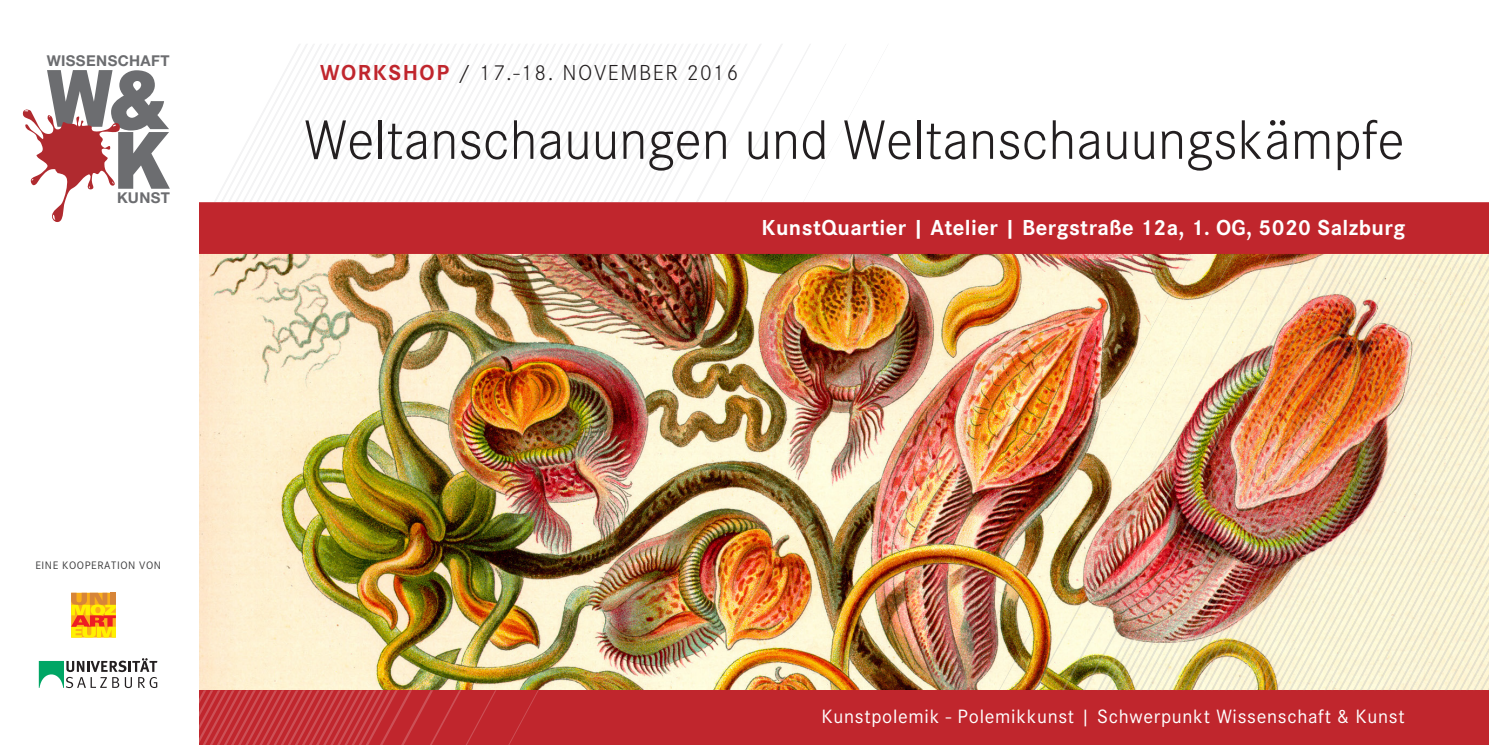
<style>
.page{position:relative;width:1489px;height:745px;background:#fff}
.page>*{position:absolute;margin:0;border:0;box-sizing:border-box;transform-origin:0 0}
.t1{font:900 79px/62px "Arial";color:#6c6d70;text-align:right;scale:.83 1}
.t2{font:300 57.5px "Corporate S";color:#231f20}
.t3{font:700 22.5px "Corporate S";letter-spacing:.02em;color:#fff}
.t4{font:300 22.5px "Corporate S";letter-spacing:.07em;color:#231f20}
.t5{font:20px "Corporate S";letter-spacing:.035em;color:#fff}
.t6{font:700 15px "Helvetica Neue LT Std";letter-spacing:.03em;color:#6c6d70}
.t7{font:11.25px "Corporate S";letter-spacing:.05em;color:#3e3e3f}
.s1{font-family:"Helvetica Neue LT Std";font-size:80.5px}
.s2{font-weight:700;color:#c0262d}
</style>
<div class="page">
<img style="left:199px;top:254px;width:582px;height:435px">
<div style="left:199px;top:202px;width:1289px;height:52px;background:#c0262d"></div>
<svg style="left:206px;top:44px;width:859px;height:160px"></svg>
<div style="left:198px;top:689px;width:1290px;height:55px;background:#c0262d"></div>
<svg style="left:22px;top:109px;width:98px;height:113px"></svg>
<svg style="left:38px;top:661px;width:1px;height:27px"></svg>
<svg style="left:71px;top:592px;width:45px;height:45px;background:#f2a61b"></svg>
<svg style="left:39px;top:657px;width:527px;height:88px"></svg>
<img style="left:781px;top:251px;width:707px;height:439px">
<p class="t6" style="left:47px;top:52px;width:124px">WISSENSCHAFT</p>
<p class="t1" style="left:47px;top:65px;width:149px">W<span class="s1">&amp;<br></span>K</p>
<p class="t6" style="left:117px;top:188px;width:54px">KUNST</p>
<p class="t7" style="left:35px;top:559px;width:127px">EINE KOOPERATION VON</p>
<p class="t4" style="left:320px;top:60px;width:419px"><span class="s2">WORKSHOP</span> / 17.-18. NOVEMBER 2016</p>
<p class="t2" style="left:304px;top:107px;width:1101px">Weltanschauungen und Weltanschauungskämpfe</p>
<p class="t3" style="left:761px;top:214px;width:645px">KunstQuartier | Atelier | Bergstraße 12a, 1. OG, 5020 Salzburg</p>
<p class="t5" style="left:821px;top:704px;width:584px">Kunstpolemik - Polemikkunst | Schwerpunkt Wissenschaft &amp; Kunst</p>
</div>
